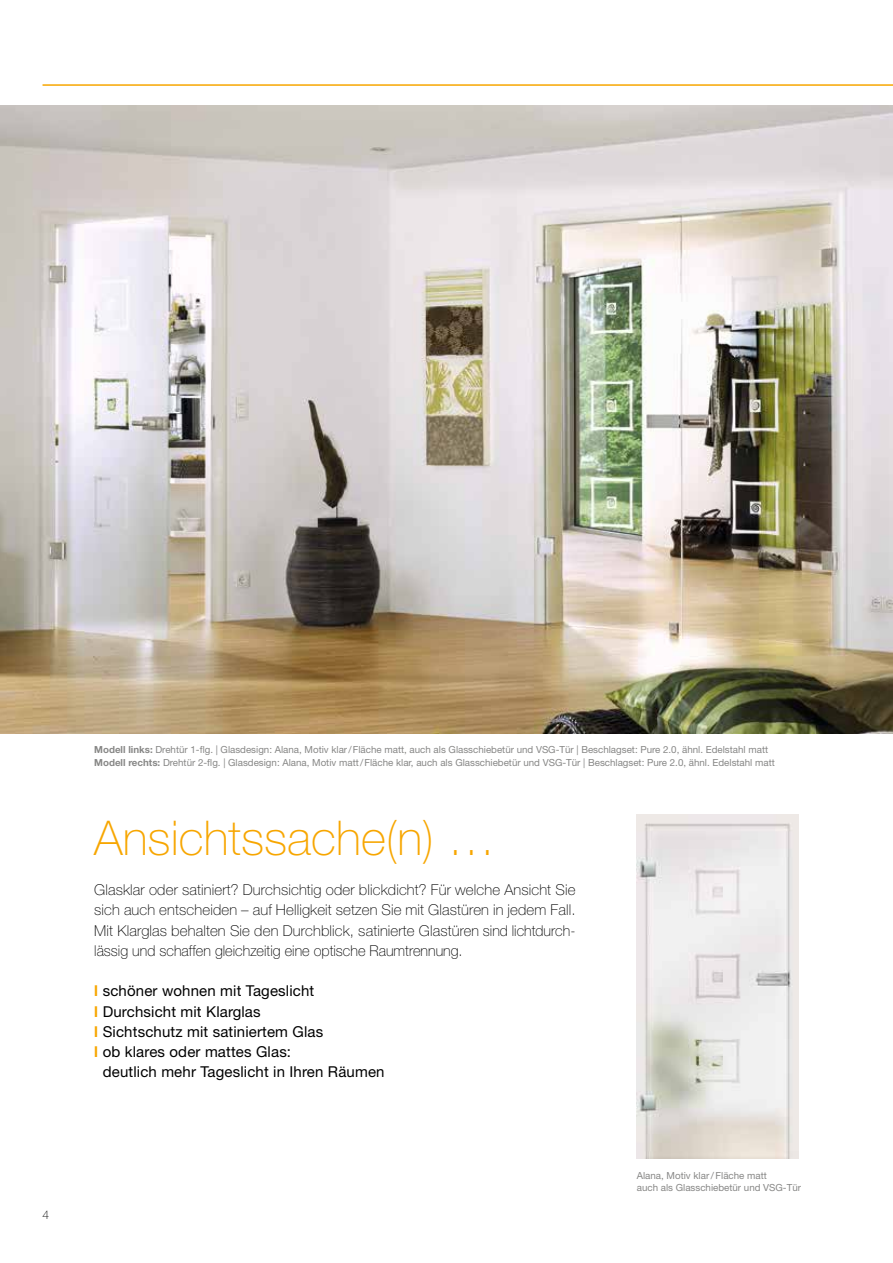
<style>
.page{position:relative;width:893px;height:1263px;background:#fff}
.page>*{position:absolute;margin:0;border:0;box-sizing:border-box;transform-origin:0 0}
.t1{font:100 48px "Helvetica Neue LT";color:#f7a600}
.t2{font:100 15px/20.2px "Helvetica Neue LT";color:#000;text-align:justify}
.t3{font:15px "Helvetica Neue LT";letter-spacing:.01em;color:#000}
.t4{font:100 12px "Helvetica Neue LT";color:#000}
.t5{font:9.75px/12.8px "Helvetica Neue LT";color:#878786}
.s1{font-weight:700}
.s2{font-weight:700;color:#f7a600}
</style>
<div class="page">
<img style="left:0;top:105px;width:893px;height:628px">
<img style="left:637px;top:814px;width:162px;height:344px">
<hr style="left:43px;top:84px;width:850px;height:2px;background:#f7a600">
<p class="t4" style="left:43px;top:1208px;width:8px">4</p>
<p class="t5" style="left:94px;top:743px;width:682px"><span class="s1">Modell links:</span> Drehtür 1-flg. | Glasdesign: Alana, Motiv klar / Fläche matt, auch als Glasschiebetür und VSG-Tür | Beschlagset: Pure 2.0, ähnl. Edelstahl matt<br><span class="s1">Modell rechts:</span> Drehtür 2-flg. | Glasdesign: Alana, Motiv matt / Fläche klar, auch als Glasschiebetür und VSG-Tür | Beschlagset: Pure 2.0, ähnl. Edelstahl matt</p>
<h1 class="t1" style="left:94px;top:810px;width:403px">Ansichtssache(n) …</h1>
<p class="t2" style="left:94px;top:880px;width:483px">Glasklar oder satiniert? Durchsichtig oder blickdicht? Für welche Ansicht Sie sich auch entscheiden – auf Helligkeit setzen Sie mit Glastüren in jedem Fall.<br>Mit Klarglas behalten Sie den Durchblick, satinierte Glastüren sind lichtdurch&shy;lässig und schaffen gleichzeitig eine optische Raumtrennung.</p>
<h2 class="t3" style="left:94px;top:982px;width:221px"><span class="s2">l</span> schöner wohnen mit Tageslicht</h2>
<h2 class="t3" style="left:94px;top:1002px;width:168px"><span class="s2">l</span> Durchsicht mit Klarglas</h2>
<h2 class="t3" style="left:94px;top:1023px;width:231px"><span class="s2">l</span> Sichtschutz mit satiniertem Glas</h2>
<h2 class="t3" style="left:94px;top:1043px;width:198px"><span class="s2">l</span> ob klares oder mattes Glas:</h2>
<h2 class="t3" style="left:103px;top:1063px;width:283px">deutlich mehr Tageslicht in Ihren Räumen</h2>
<p class="t5" style="left:637px;top:1169px;width:166px">Alana, Motiv klar / Fläche matt<br>auch als Glasschiebetür und VSG-Tür</p>
</div>
